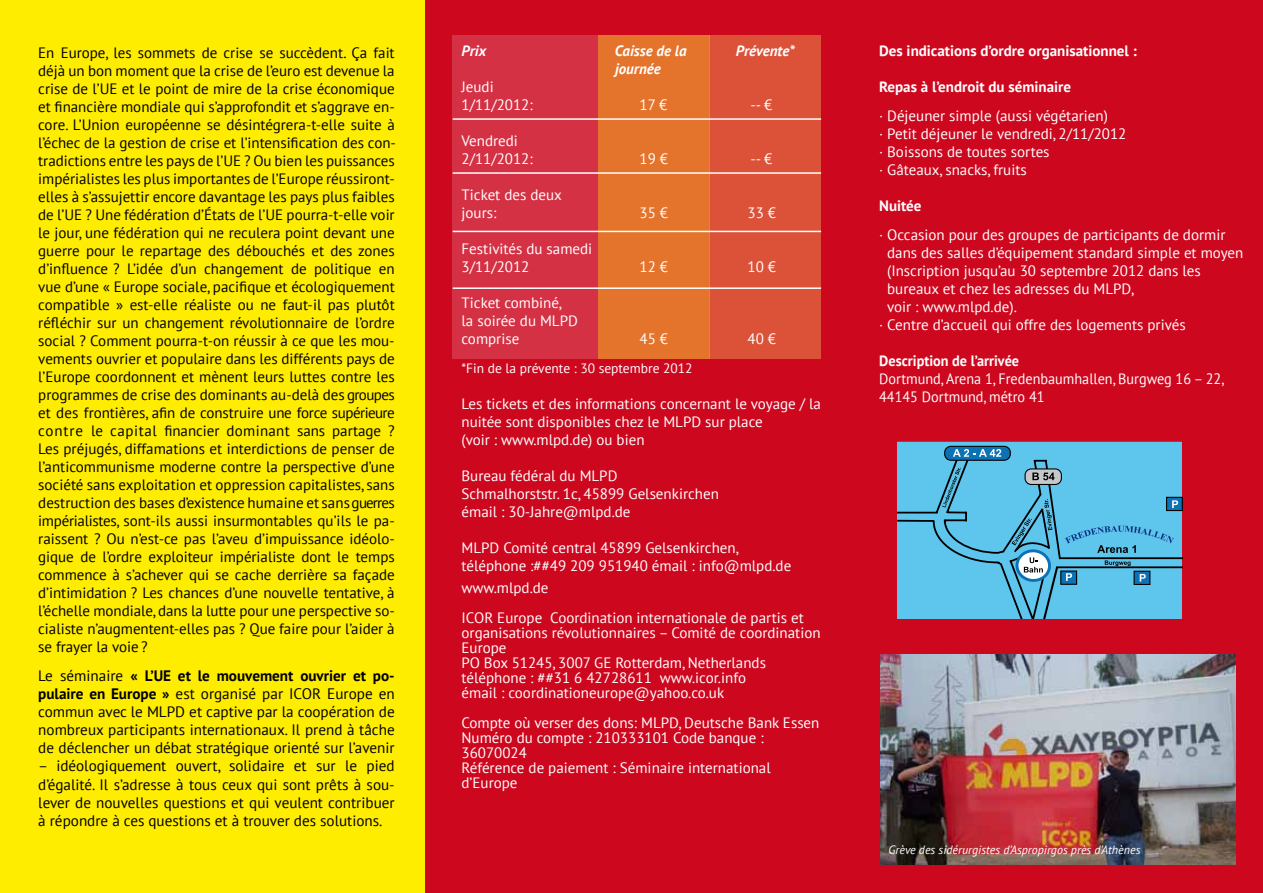
<style>
.page{position:relative;width:1263px;height:893px;background:#fff}
.page>*{position:absolute;margin:0;border:0;box-sizing:border-box;transform-origin:0 0}
.t1{font:15.15px/18.1px "PT Sans";color:#000;text-align:justify}
.t2{font:15px/18px "PT Sans";letter-spacing:-.005em;color:#000;text-align:justify}
.t3{font:15px/18px "PT Sans";color:#fff}
.t4{font:700 15px "PT Sans";color:#fff}
.t5{font:15px/18px "PT Sans";color:#fff;scale:.95 1}
.t6{font:italic 700 15px "PT Sans";color:#fff}
.t7{font:700 15px "PT Sans";color:#fff;scale:.95 1}
.t8{font:13.5px "PT Sans";color:#fff}
.t9{font:italic 12px "PT Sans";color:#fff}
.s1{font-weight:700}
</style>
<div class="page">
<div style="left:0;top:0;width:425px;height:893px;background:#ffed00"></div>
<div style="left:425px;top:0;width:838px;height:893px;background:#cd071e"></div>
<div style="left:453px;top:36px;width:368px;height:323px;background:#d53144"></div>
<div style="left:598px;top:36px;width:111px;height:323px;background:#e4732b"></div>
<div style="left:709px;top:36px;width:112px;height:323px;background:#dc5239"></div>
<img style="left:880px;top:654px;width:355px;height:210px">
<svg style="left:898px;top:441px;width:284px;height:8px;background:#57b7dc"></svg>
<div style="left:945px;top:446px;width:65px;height:14px;background:#0b72b5;border-radius:6px"></div>
<div style="left:944px;top:446px;width:67px;height:15px;border:1px solid #000;border-radius:6px"></div>
<svg style="left:898px;top:449px;width:284px;height:169px;background:#58b6dc"></svg>
<hr style="left:453px;top:118px;width:368px;height:2px;background:#fff">
<hr style="left:453px;top:172px;width:368px;height:2px;background:#fff">
<hr style="left:453px;top:231px;width:368px;height:1px;background:#fff">
<hr style="left:453px;top:287px;width:368px;height:2px;background:#fff">
<p class="t2" style="left:38px;top:43px;width:359px">En Europe, les sommets de crise se succèdent. Ça fait déjà un bon moment que la crise de l’euro est devenue la crise de l’UE et le point de mire de la crise économique et financière mondiale qui s’approfondit et s’aggrave en&shy;core. L’Union européenne se désintégrera-t-elle suite à l’échec de la gestion de crise et l’intensification des con&shy;tradictions entre les pays de l’UE ? Ou bien les puissances impérialistes les plus importantes de l’Europe réussiront&shy;elles à s’assujettir encore davantage les pays plus faibles de l’UE ? Une fédération d’États de l’UE pourra-t-elle voir le jour, une fédération qui ne reculera point devant une guerre pour le repartage des débouchés et des zones d’influence ? L’idée d’un changement de politique en vue d’une « Europe sociale, pacifique et écologiquement compatible » est-elle réaliste ou ne faut-il pas plutôt réfléchir sur un changement révolutionnaire de l’ordre social ? Comment pourra-t-on réussir à ce que les mou&shy;vements ouvrier et populaire dans les différents pays de l’Europe coordonnent et mènent leurs luttes contre les programmes de crise des dominants au-delà des groupes et des frontières, afin de construire une force supérieure contre le capital financier dominant sans partage ?<br>Les préjugés, diffamations et interdictions de penser de l’anticommunisme moderne contre la perspective d’une société sans exploitation et oppression capitalistes, sans destruction des bases d’existence humaine et sans guerres impérialistes, sont-ils aussi insurmontables qu’ils le pa&shy;raissent ? Ou n’est-ce pas l’aveu d’impuissance idéolo&shy;gique de l’ordre exploiteur impérialiste dont le temps commence à s’achever qui se cache derrière sa façade d’intimidation ? Les chances d’une nouvelle tentative, à l’échelle mondiale, dans la lutte pour une perspective so&shy;cialiste n’augmentent-elles pas ? Que faire pour l’aider à se frayer la voie ?</p>
<p class="t1" style="left:38px;top:666px;width:358px">Le séminaire <span class="s1">« L’UE et le mouvement ouvrier et po&shy;pulaire en Europe »</span> est organisé par ICOR Europe en commun avec le MLPD et captive par la coopération de nombreux participants internationaux. Il prend à tâche de déclencher un débat stratégique orienté sur l’avenir</p>
<p class="t1" style="left:38px;top:757px;width:358px">– idéologiquement ouvert, solidaire et sur le pied d’égalité. Il s’adresse à tous ceux qui sont prêts à sou&shy;lever de nouvelles questions et qui veulent contribuer à répondre à ces questions et à trouver des solutions.</p>
<p class="t6" style="left:462px;top:40px;width:26px">Prix</p>
<p class="t6" style="left:615px;top:40px;width:73px">Caisse de la</p>
<p class="t6" style="left:736px;top:40px;width:60px">Prévente*</p>
<p class="t6" style="left:615px;top:58px;width:47px">journée</p>
<p class="t3" style="left:462px;top:77px;width:73px">Jeudi<br>1/11/2012:</p>
<p class="t3" style="left:640px;top:95px;width:29px">17 €</p>
<p class="t3" style="left:750px;top:95px;width:23px">-- €</p>
<p class="t3" style="left:462px;top:131px;width:73px">Vendredi<br>2/11/2012:</p>
<p class="t3" style="left:462px;top:185px;width:102px">Ticket des deux jours:</p>
<p class="t3" style="left:462px;top:239px;width:132px">Festivités du samedi<br>3/11/2012</p>
<p class="t3" style="left:640px;top:149px;width:30px">19 €</p>
<p class="t3" style="left:750px;top:149px;width:23px">-- €</p>
<p class="t3" style="left:640px;top:203px;width:30px">35 €</p>
<p class="t3" style="left:748px;top:203px;width:30px">33 €</p>
<p class="t3" style="left:640px;top:257px;width:30px">12 €</p>
<p class="t3" style="left:748px;top:257px;width:30px">10 €</p>
<p class="t3" style="left:462px;top:293px;width:118px">Ticket combiné,<br>la soirée du MLPD comprise</p>
<p class="t3" style="left:640px;top:329px;width:30px">45 €</p>
<p class="t3" style="left:748px;top:329px;width:30px">40 €</p>
<p class="t8" style="left:462px;top:360px;width:232px">*Fin de la prévente : 30 septembre 2012</p>
<p class="t3" style="left:462px;top:395px;width:361px">Les tickets et des informations concernant le voyage / la nuitée sont disponibles chez le MLPD sur place<br>(voir : www.mlpd.de) ou bien</p>
<p class="t3" style="left:462px;top:467px;width:259px">Bureau fédéral du MLPD<br>Schmalhorststr. 1c, 45899 Gelsenkirchen émail : 30-Jahre@mlpd.de</p>
<p class="t3" style="left:462px;top:539px;width:331px">MLPD Comité central 45899 Gelsenkirchen, téléphone :##49 209 951940 émail : info@mlpd.de</p>
<p class="t3" style="left:462px;top:572px;width:344px;line-height:30px">www.mlpd.de<br>ICOR Europe Coordination internationale de partis et</p>
<p class="t3" style="left:462px;top:625px;width:361px;line-height:15px">organisations révolutionnaires – Comité de coordination Europe<br>PO Box 51245, 3007 GE Rotterdam, Netherlands téléphone : ##31 6 42728611 www.icor.info<br>émail : coordinationeurope@yahoo.co.uk</p>
<p class="t3" style="left:462px;top:715px;width:359px;line-height:15px">Compte où verser des dons: MLPD, Deutsche Bank Essen<br>Numéro du compte : 210333101 Code banque :<br>36070024<br>Référence de paiement : Séminaire international d’Europe</p>
<p class="t4" style="left:879px;top:41px;width:259px">Des indications d’ordre organisationnel :</p>
<p class="t4" style="left:879px;top:77px;width:193px">Repas à l’endroit du séminaire</p>
<p class="t3" style="left:879px;top:107px;width:249px">· Déjeuner simple (aussi végétarien)<br>· Petit déjeuner le vendredi, 2/11/2012 · Boissons de toutes sortes<br>· Gâteaux, snacks, fruits</p>
<p class="t4" style="left:879px;top:196px;width:44px">Nuitée</p>
<p class="t3" style="left:879px;top:225px;width:348px">· Occasion pour des groupes de participants de dormir</p>
<p class="t3" style="left:887px;top:243px;width:358px">dans des salles d’équipement standard simple et moyen</p>
<p class="t3" style="left:887px;top:261px;width:315px">(Inscription jusqu’au 30 septembre 2012 dans les</p>
<p class="t3" style="left:887px;top:279px;width:248px">bureaux et chez les adresses du MLPD,</p>
<p class="t3" style="left:887px;top:297px;width:131px">voir : www.mlpd.de).</p>
<p class="t3" style="left:879px;top:315px;width:308px">· Centre d’accueil qui offre des logements privés</p>
<p class="t7" style="left:879px;top:351px;width:149px">Description de l’arrivée</p>
<p class="t5" style="left:879px;top:369px;width:365px">Dortmund, Arena 1, Fredenbaumhallen, Burgweg 16 – 22,<br>44145 Dortmund, métro 41</p>
<p class="t9" style="left:888px;top:842px;width:253px">Grève des sidérurgistes d’Aspropirgos près d’Athènes</p>
</div>
